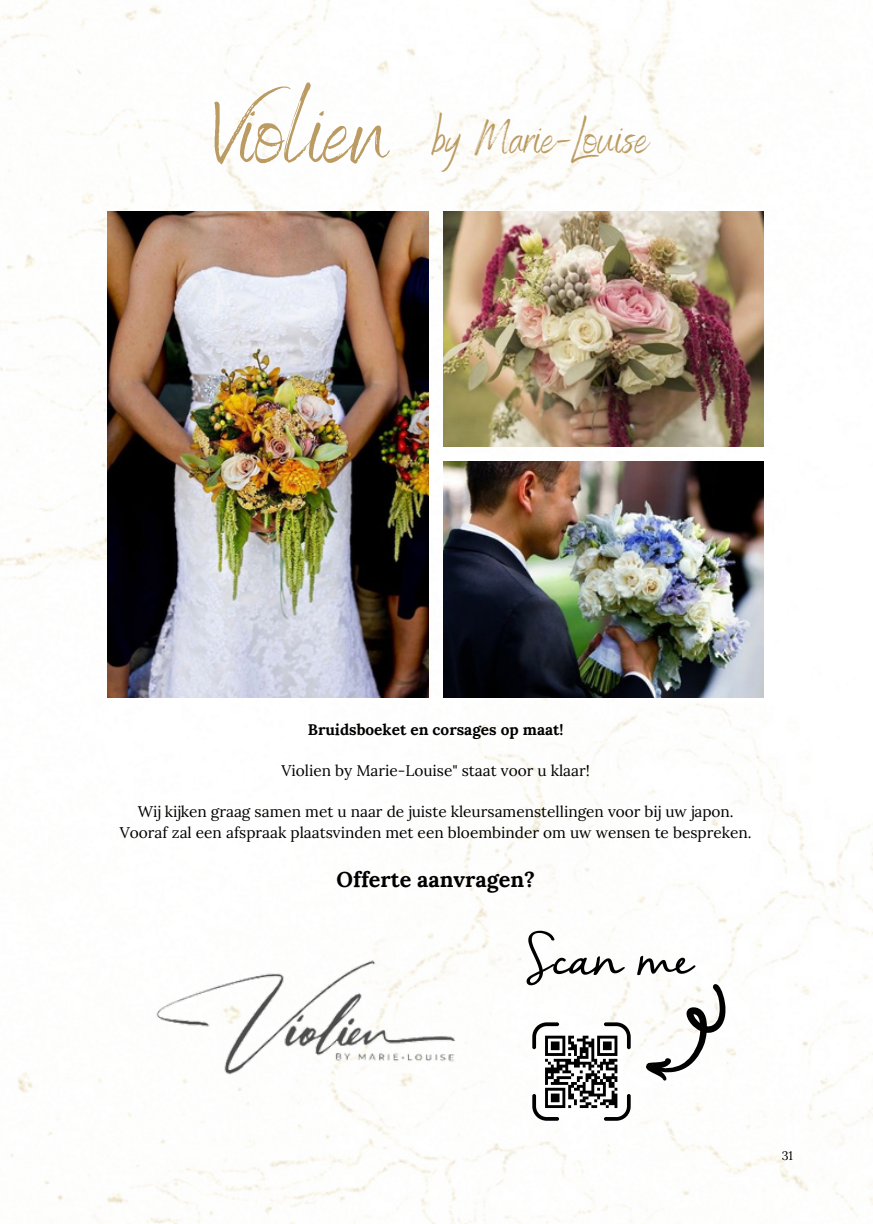
<style>
.page{position:relative;width:873px;height:1224px;background:#fff}
.page>*{position:absolute;margin:0;border:0;box-sizing:border-box;transform-origin:0 0}
.t1{font:99.8px "Benedict";color:#bb9b61}
.t2{font:48.4px "Benedict";color:#bb9b61}
.t3{font:700 21.6px "Lora";color:#000}
.t4{font:15.4px "Lora";color:#000}
.t5{font:700 15.4px "Lora";color:#000}
.t6{font:12.4px "Lora";color:#000}
</style>
<div class="page">
<img style="left:0;top:0;width:873px;height:1224px">
<img style="left:108px;top:211px;width:321px;height:486px">
<img style="left:444px;top:211px;width:319px;height:236px">
<img style="left:444px;top:462px;width:319px;height:235px">
<svg style="left:646px;top:983px;width:81px;height:98px"></svg>
<svg style="left:527px;top:931px;width:98px;height:54px"></svg>
<svg style="left:637px;top:956px;width:58px;height:19px"></svg>
<img style="left:153px;top:958px;width:323px;height:135px">
<svg style="left:532px;top:1022px;width:99px;height:99px"></svg>
<h2 class="t1" style="left:214px;top:67px;width:176px">Violien</h2>
<h4 class="t2" style="left:434px;top:107px;width:217px">by Marie-Louise</h4>
<p class="t5" style="left:308px;top:720px;width:257px">Bruidsboeket en corsages op maat!</p>
<p class="t4" style="left:281px;top:761px;width:310px">Violien by Marie-Louise" staat voor u klaar!</p>
<h3 class="t4" style="left:138px;top:802px;width:598px">Wij kijken graag samen met u naar de juiste kleursamenstellingen voor bij uw japon.</h3>
<p class="t4" style="left:120px;top:822px;width:633px">Vooraf zal een afspraak plaatsvinden met een bloembinder om uw wensen te bespreken.</p>
<p class="t3" style="left:336px;top:865px;width:200px">Offerte aanvragen?</p>
<p class="t6" style="left:782px;top:1148px;width:13px">31</p>
</div>
